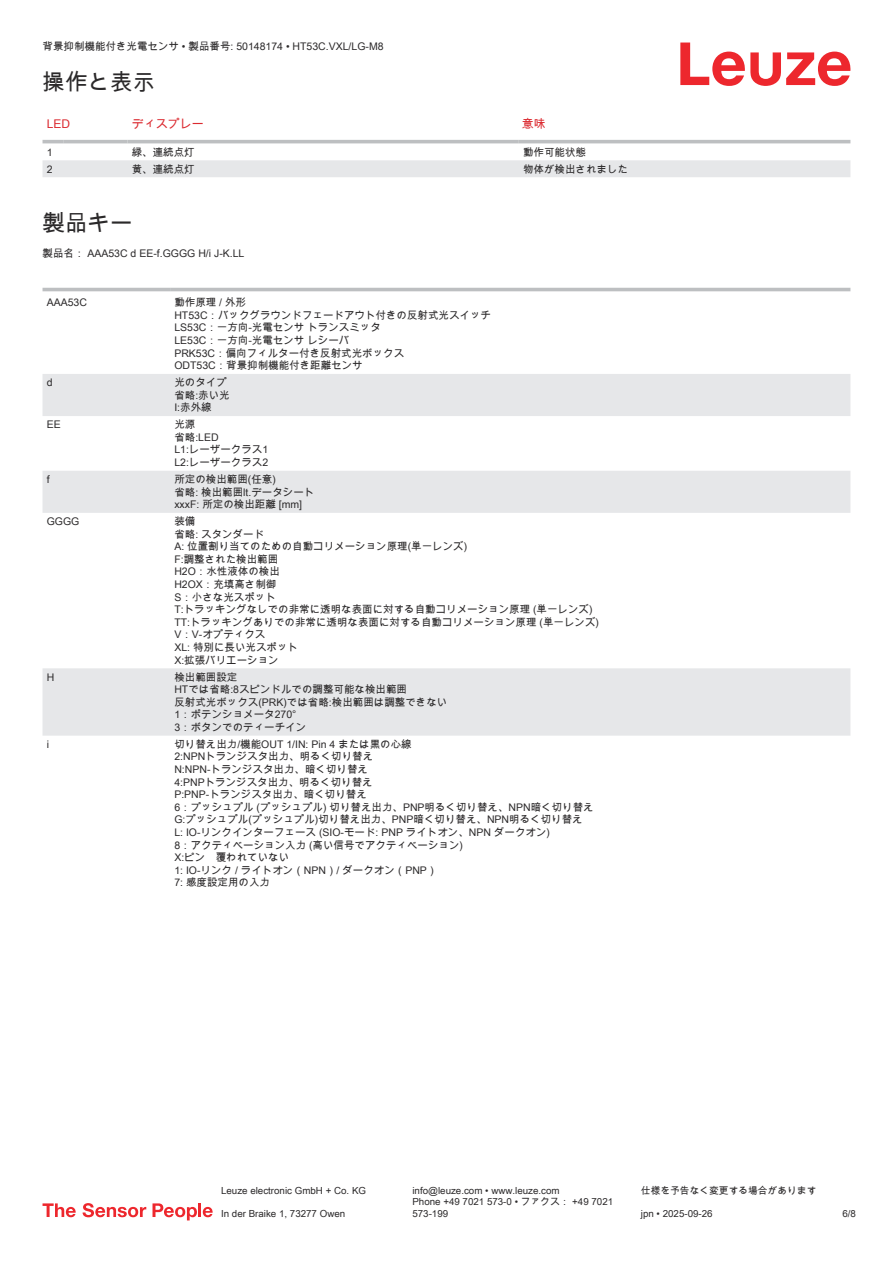
<style>
.page{position:relative;width:893px;height:1263px;background:#fff}
.page>*{position:absolute;margin:0;border:0;box-sizing:border-box;transform-origin:0 0}
.t1{font:22.5px "Arial Unicode MS";color:#2b292a}
.t2{font:12px "Arial Unicode MS";color:#db2a30}
.t3{font:10.5px/12.6px "Arial Unicode MS";color:#2b292a}
.t4{font:9.75px/11.7px "Arial Unicode MS";color:#2b292a}
</style>
<div class="page">
<svg style="left:680px;top:43px;width:170px;height:43px"></svg>
<svg style="left:43px;top:143px;width:807px;height:34px"></svg>
<hr style="left:43px;top:140px;width:21px;height:3px;background:#bdbfc1">
<hr style="left:64px;top:140px;width:64px;height:3px;background:#bdbfc1">
<hr style="left:128px;top:140px;width:391px;height:3px;background:#bdbfc1">
<hr style="left:519px;top:140px;width:331px;height:3px;background:#bdbfc1">
<svg style="left:43px;top:374px;width:807px;height:362px"></svg>
<hr style="left:43px;top:288px;width:127px;height:3px;background:#bdbfc1">
<hr style="left:170px;top:288px;width:680px;height:3px;background:#bdbfc1">
<svg style="left:43px;top:1203px;width:33px;height:14px"></svg>
<svg style="left:83px;top:1203px;width:63px;height:14px"></svg>
<svg style="left:153px;top:1203px;width:44px;height:17px"></svg>
<hr style="left:198px;top:1203px;width:3px;height:14px;background:#ed272d">
<svg style="left:203px;top:1207px;width:10px;height:10px"></svg>
<p class="t3" style="left:43px;top:40px;width:343px">背景抑制機能付き光電センサ • 製品番号: 50148174 • HT53C.VXL/LG-M8</p>
<h1 class="t1" style="left:43px;top:66px;width:114px">操作と表示</h1>
<p class="t2" style="left:47px;top:115px;width:25px">LED</p>
<p class="t2" style="left:132px;top:115px;width:73px">ディスプレー</p>
<p class="t2" style="left:522px;top:115px;width:25px">意味</p>
<p class="t3" style="left:47px;top:145px;width:7px">1</p>
<p class="t3" style="left:132px;top:145px;width:64px">緑、連続点灯</p>
<p class="t3" style="left:523px;top:145px;width:64px">動作可能状態</p>
<p class="t3" style="left:47px;top:162px;width:7px">2</p>
<p class="t3" style="left:132px;top:162px;width:64px">黄、連続点灯</p>
<p class="t3" style="left:523px;top:162px;width:106px">物体が検出されました</p>
<h1 class="t1" style="left:43px;top:207px;width:91px">製品キー</h1>
<p class="t3" style="left:43px;top:247px;width:203px">製品名： AAA53C d EE-f.GGGG H/i J-K.LL</p>
<p class="t3" style="left:47px;top:296px;width:42px">AAA53C</p>
<p class="t3" style="left:174px;top:296px;width:318px">動作原理 / 外形<br>HT53C：バックグラウンドフェードアウト付きの反射式光スイッチ<br>LS53C：一方向-光電センサ トランスミッタ<br>LE53C：一方向-光電センサ レシーバ<br>PRK53C：偏向フィルター付き反射式光ボックス<br>ODT53C：背景抑制機能付き距離センサ</p>
<p class="t3" style="left:47px;top:376px;width:7px">d</p>
<p class="t3" style="left:174px;top:376px;width:57px">光のタイプ省略:赤い光<br>I:赤外線</p>
<p class="t3" style="left:47px;top:418px;width:16px">EE</p>
<p class="t3" style="left:174px;top:418px;width:95px">光源<br>省略:LED<br>L1:レーザークラス1<br>L2:レーザークラス2</p>
<p class="t3" style="left:47px;top:473px;width:4px">f</p>
<p class="t3" style="left:174px;top:473px;width:142px">所定の検出範囲(任意)<br>省略: 検出範囲lt.データシートxxxF: 所定の検出距離 [mm]</p>
<p class="t3" style="left:47px;top:515px;width:34px">GGGG</p>
<p class="t3" style="left:174px;top:515px;width:426px">装備<br>省略: スタンダード<br>A: 位置割り当てのための自動コリメーション原理(単一レンズ)<br>F:調整された検出範囲<br>H2O：水性液体の検出<br>H2OX：充填高さ制御<br>S：小さな光スポット<br>T:トラッキングなしでの非常に透明な表面に対する自動コリメーション原理 (単一レンズ)<br>TT:トラッキングありでの非常に透明な表面に対する自動コリメーション原理 (単一レンズ)<br>V：V-オプティクス<br>XL: 特別に長い光スポット<br>X:拡張バリエーション</p>
<p class="t3" style="left:47px;top:671px;width:9px">H</p>
<p class="t3" style="left:174px;top:670px;width:274px">検出範囲設定<br>HTでは省略:8スピンドルでの調整可能な検出範囲<br>反射式光ボックス(PRK)では省略:検出範囲は調整できない<br>1：ポテンショメータ270°<br>3：ボタンでのティーチイン</p>
<p class="t3" style="left:47px;top:738px;width:4px">i</p>
<p class="t3" style="left:174px;top:738px;width:421px">切り替え出力/機能OUT 1/IN: Pin 4 または黒の心線<br>2:NPNトランジスタ出力、明るく切り替え<br>N:NPN-トランジスタ出力、暗く切り替え<br>4:PNPトランジスタ出力、明るく切り替え<br>P:PNP-トランジスタ出力、暗く切り替え<br>6：プッシュプル (プッシュプル) 切り替え出力、PNP明るく切り替え、NPN暗く切り替え<br>G:プッシュプル(プッシュプル)切り替え出力、PNP暗く切り替え、NPN明るく切り替え<br>L: IO-リンクインターフェース (SIO-モード: PNP ライトオン、NPN ダークオン)<br>8：アクティベーション入力 (高い信号でアクティベーション)<br>X:ピン　覆われていない<br>1: IO-リンク / ライトオン（NPN）/ ダークオン（PNP）<br>7: 感度設定用の入力</p>
<p class="t4" style="left:221px;top:1184px;width:146px">Leuze electronic GmbH + Co. KG</p>
<p class="t4" style="left:412px;top:1184px;width:149px">info@leuze.com • www.leuze.com</p>
<p class="t4" style="left:641px;top:1184px;width:177px">仕様を予告なく変更する場合があります</p>
<p class="t4" style="left:221px;top:1207px;width:126px">In der Braike 1, 73277 Owen</p>
<p class="t4" style="left:412px;top:1196px;width:202px">Phone +49 7021 573-0 • ファクス： +49 7021<br>573-199</p>
<p class="t4" style="left:641px;top:1207px;width:73px">jpn • 2025-09-26</p>
<p class="t4" style="left:842px;top:1207px;width:15px">6/8</p>
</div>
